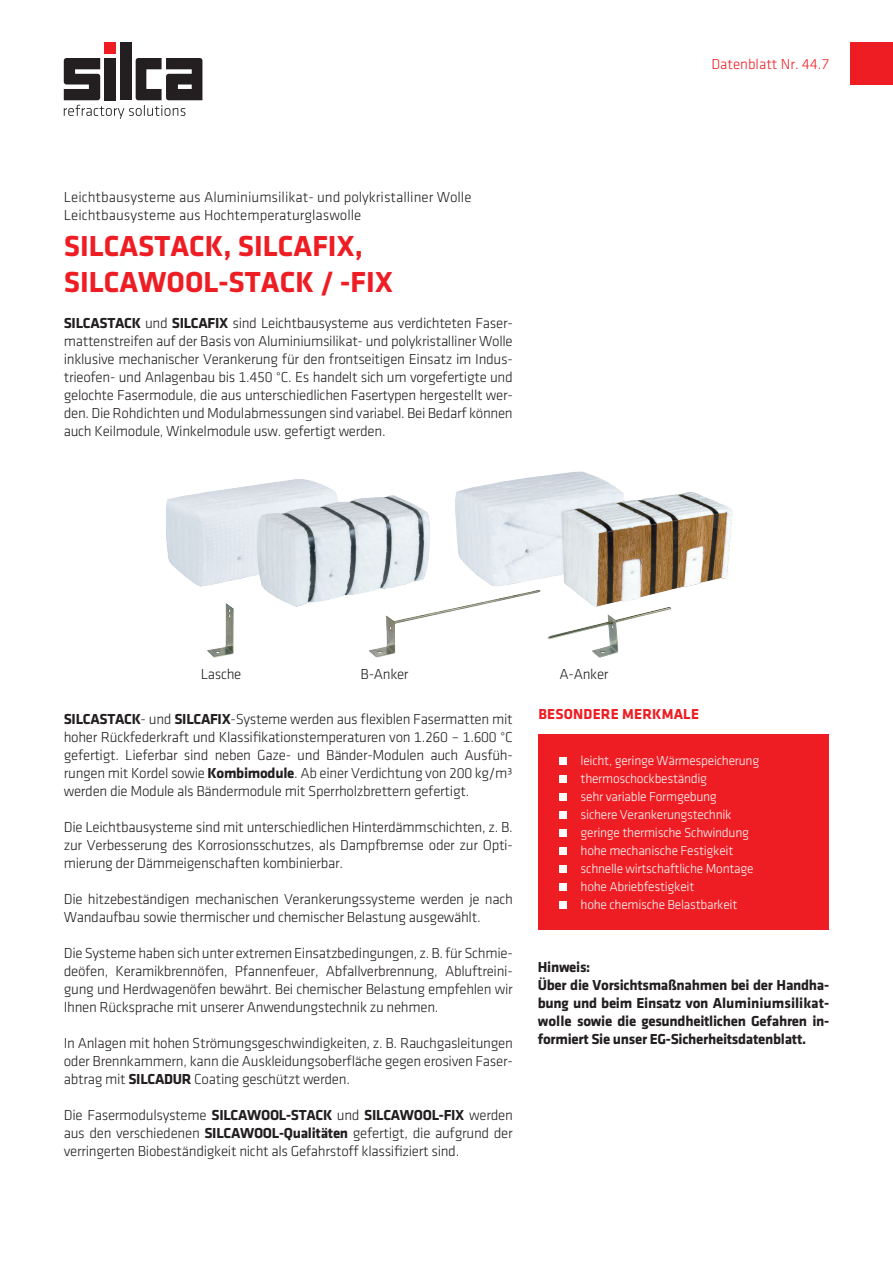
<style>
.page{position:relative;width:893px;height:1263px;background:#fff}
.page>*{position:absolute;margin:0;border:0;box-sizing:border-box;transform-origin:0 0}
.t1{font:700 30px/36px "Klavika";color:#ee1d23}
.t2{font:15px/18px "Klavika Light TF";letter-spacing:-.02em;color:#231f20;text-align:justify}
.t3{font:700 15px/18px "Klavika";letter-spacing:-.02em;color:#231f20}
.t4{font:15px/18px "Klavika Light TF";color:#231f20}
.t5{font:15px "Klavika Light TF";color:#ee1d23}
.t6{font:700 15px "Klavika";letter-spacing:.015em;color:#ee1d23}
.t7{font:13.5px/18px "Klavika Light TF";letter-spacing:-.02em;color:#fff}
.s1{font-family:"Klavika";font-weight:700}
</style>
<div class="page">
<div style="left:120px;top:43px;width:11px;height:57px;background:#231f20"></div>
<svg style="left:64px;top:58px;width:138px;height:61px"></svg>
<div style="left:105px;top:43px;width:11px;height:11px;background:#ee1d23"></div>
<div style="left:850px;top:43px;width:43px;height:42px;background:#ee1d23"></div>
<div style="left:538px;top:734px;width:291px;height:196px;background:#ee1d23"></div>
<div style="left:560px;top:757px;width:7px;height:8px;background:#fff"></div>
<div style="left:560px;top:775px;width:7px;height:8px;background:#fff"></div>
<div style="left:560px;top:793px;width:7px;height:8px;background:#fff"></div>
<div style="left:560px;top:811px;width:7px;height:8px;background:#fff"></div>
<div style="left:560px;top:829px;width:7px;height:8px;background:#fff"></div>
<div style="left:560px;top:847px;width:7px;height:8px;background:#fff"></div>
<div style="left:560px;top:865px;width:7px;height:8px;background:#fff"></div>
<div style="left:560px;top:883px;width:7px;height:8px;background:#fff"></div>
<div style="left:560px;top:901px;width:7px;height:8px;background:#fff"></div>
<img style="left:166px;top:471px;width:567px;height:187px">
<p class="t4" style="left:64px;top:188px;width:409px">Leichtbausysteme aus Aluminiumsilikat- und polykristalliner Wolle<br>Leichtbausysteme aus Hochtemperaturglaswolle</p>
<h1 class="t1" style="left:64px;top:228px;width:331px">SILCASTACK, SILCAFIX,<br>SILCAWOOL-STACK / -FIX</h1>
<p class="t2" style="left:64px;top:314px;width:451px"><span class="s1">SILCASTACK</span> und <span class="s1">SILCAFIX</span> sind Leichtbausysteme aus verdichteten Faser&shy;mattenstreifen auf der Basis von Aluminiumsilikat- und polykristalliner Wolle inklusive mechanischer Verankerung für den frontseitigen Einsatz im Indus&shy;trieofen- und Anlagenbau bis 1.450 °C. Es handelt sich um vorgefertigte und gelochte Fasermodule, die aus unterschiedlichen Fasertypen hergestellt wer&shy;den. Die Rohdichten und Modulabmessungen sind variabel. Bei Bedarf können auch Keilmodule, Winkelmodule usw. gefertigt werden.</p>
<p class="t2" style="left:201px;top:665px;width:42px">Lasche</p>
<p class="t2" style="left:361px;top:665px;width:50px">B-Anker</p>
<p class="t2" style="left:560px;top:665px;width:51px">A-Anker</p>
<p class="t5" style="left:711px;top:56px;width:119px">Datenblatt Nr. 44.7</p>
<p class="t2" style="left:64px;top:710px;width:451px"><span class="s1">SILCASTACK</span>- und <span class="s1">SILCAFIX</span>-Systeme werden aus flexiblen Fasermatten mit hoher Rückfederkraft und Klassifikationstemperaturen von 1.260 – 1.600 °C gefertigt. Lieferbar sind neben Gaze- und Bänder-Modulen auch Ausfüh&shy;rungen mit Kordel sowie <span class="s1">Kombimodule</span>. Ab einer Verdichtung von 200 kg/m³ werden die Module als Bändermodule mit Sperrholzbrettern gefertigt.</p>
<p class="t2" style="left:64px;top:818px;width:451px">Die Leichtbausysteme sind mit unterschiedlichen Hinterdämmschichten, z. B. zur Verbesserung des Korrosionsschutzes, als Dampfbremse oder zur Opti&shy;mierung der Dämmeigenschaften kombinierbar.</p>
<p class="t2" style="left:64px;top:890px;width:451px">Die hitzebeständigen mechanischen Verankerungssysteme werden je nach<br>Wandaufbau sowie thermischer und chemischer Belastung ausgewählt.</p>
<p class="t2" style="left:64px;top:944px;width:451px">Die Systeme haben sich unter extremen Einsatzbedingungen, z. B. für Schmie&shy;deöfen, Keramikbrennöfen, Pfannenfeuer, Abfallverbrennung, Abluftreini&shy;gung und Herdwagenöfen bewährt. Bei chemischer Belastung empfehlen wir Ihnen Rücksprache mit unserer Anwendungstechnik zu nehmen.</p>
<p class="t2" style="left:64px;top:1034px;width:451px">In Anlagen mit hohen Strömungsgeschwindigkeiten, z. B. Rauchgasleitungen oder Brennkammern, kann die Auskleidungsoberfläche gegen erosiven Faser&shy;abtrag mit <span class="s1">SILCADUR</span> Coating geschützt werden.</p>
<p class="t2" style="left:64px;top:1106px;width:451px">Die Fasermodulsysteme <span class="s1">SILCAWOOL-STACK</span> und <span class="s1">SILCAWOOL-FIX</span> werden aus den verschiedenen <span class="s1">SILCAWOOL-Qualitäten</span> gefertigt, die aufgrund der verringerten Biobeständigkeit nicht als Gefahrstoff klassifiziert sind.</p>
<p class="t6" style="left:538px;top:705px;width:162px">BESONDERE MERKMALE</p>
<p class="t7" style="left:581px;top:751px;width:180px">leicht, geringe Wärmespeicherung thermoschockbeständig<br>sehr variable Formgebung<br>sichere Verankerungstechnik geringe thermische Schwindung hohe mechanische Festigkeit schnelle wirtschaftliche Montage hohe Abriebfestigkeit<br>hohe chemische Belastbarkeit</p>
<p class="t3" style="left:538px;top:958px;width:293px">Hinweis:<br>Über die Vorsichtsmaßnahmen bei der Handha&shy;bung und beim Einsatz von Aluminiumsilikat&shy;wolle sowie die gesundheitlichen Gefahren in&shy;formiert Sie unser EG-Sicherheitsdatenblatt.</p>
</div>
